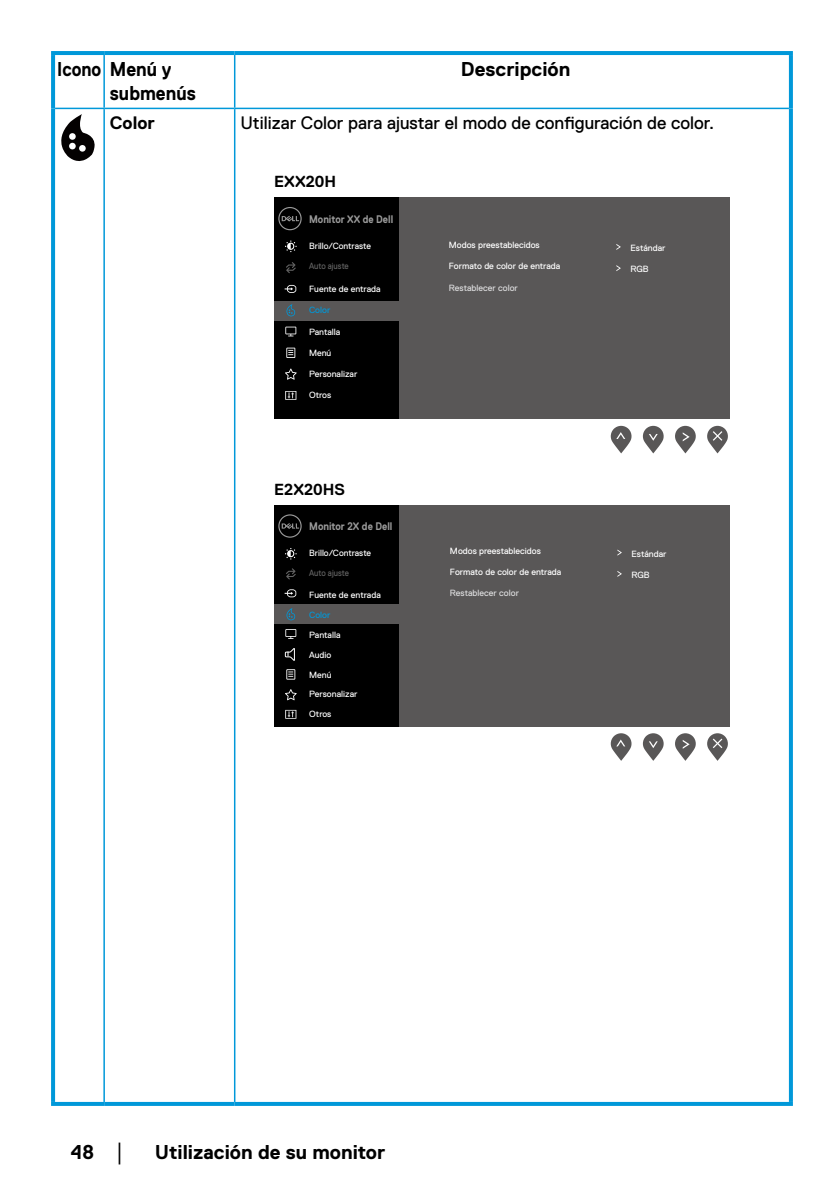
<style>
.page{position:relative;width:840px;height:1191px;background:#fff}
.page>*{position:absolute;margin:0;border:0;box-sizing:border-box;transform-origin:0 0}
.t1{font:700 20px "Dell Replica";color:#000}
.t2{font:700 20px/24px "Dell Replica";color:#000;scale:.87 1}
.t3{font:18px "Dell Replica";color:#000}
.t4{font:700 18px "Dell Replica";color:#000}
.t5{font:700 16px "Dell Replica";color:#000}
.t6{font:700 11px "Dell Replica";color:#9b9b9b;scale:.88 1}
.t7{font:9px "Dell Replica";color:#fff}
.t8{font:9px "Dell Replica";color:#dcdcdd}
.t9{font:9px "Dell Replica";color:#636363;scale:.9 1}
.t10{font:9px "Dell Replica";color:#0098d9}
.s1{font-family:"Arial";font-weight:400;font-size:18px}
</style>
<div class="page">
<svg style="left:675px;top:426px;width:20px;height:27px"></svg>
<svg style="left:707px;top:426px;width:20px;height:27px"></svg>
<svg style="left:642px;top:426px;width:21px;height:27px"></svg>
<svg style="left:610px;top:426px;width:21px;height:27px"></svg>
<div style="left:274px;top:198px;width:455px;height:221px;background:#595757"></div>
<div style="left:274px;top:198px;width:125px;height:221px;background:#000"></div>
<div style="left:274px;top:301px;width:125px;height:20px;background:#595757"></div>
<svg style="left:278px;top:207px;width:23px;height:23px"></svg>
<svg style="left:285px;top:240px;width:11px;height:12px"></svg>
<svg style="left:286px;top:262px;width:9px;height:11px"></svg>
<svg style="left:286px;top:304px;width:9px;height:12px"></svg>
<svg style="left:285px;top:327px;width:11px;height:9px"></svg>
<svg style="left:286px;top:348px;width:9px;height:10px"></svg>
<svg style="left:285px;top:368px;width:11px;height:12px"></svg>
<svg style="left:285px;top:391px;width:11px;height:9px"></svg>
<svg style="left:284px;top:285px;width:12px;height:8px"></svg>
<svg style="left:616px;top:244px;width:4px;height:6px"></svg>
<svg style="left:616px;top:265px;width:4px;height:6px"></svg>
<svg style="left:675px;top:733px;width:20px;height:28px"></svg>
<svg style="left:707px;top:733px;width:20px;height:28px"></svg>
<svg style="left:642px;top:733px;width:21px;height:28px"></svg>
<svg style="left:610px;top:733px;width:21px;height:28px"></svg>
<div style="left:274px;top:505px;width:455px;height:221px;background:#595757"></div>
<div style="left:274px;top:505px;width:125px;height:221px;background:#000"></div>
<div style="left:274px;top:604px;width:125px;height:19px;background:#595757"></div>
<svg style="left:278px;top:514px;width:23px;height:24px"></svg>
<svg style="left:285px;top:548px;width:11px;height:11px"></svg>
<svg style="left:286px;top:568px;width:9px;height:11px"></svg>
<svg style="left:286px;top:608px;width:9px;height:12px"></svg>
<svg style="left:285px;top:629px;width:11px;height:10px"></svg>
<svg style="left:286px;top:669px;width:9px;height:10px"></svg>
<svg style="left:285px;top:689px;width:11px;height:11px"></svg>
<svg style="left:285px;top:710px;width:11px;height:8px"></svg>
<svg style="left:284px;top:589px;width:12px;height:8px"></svg>
<svg style="left:284px;top:648px;width:11px;height:13px"></svg>
<svg style="left:617px;top:549px;width:4px;height:6px"></svg>
<svg style="left:617px;top:571px;width:4px;height:6px"></svg>
<hr style="left:51px;top:51px;width:53px;height:4px;background:#0098d9">
<svg style="left:51px;top:55px;width:4px;height:53px"></svg>
<hr style="left:104px;top:51px;width:130px;height:4px;background:#0098d9">
<hr style="left:234px;top:51px;width:558px;height:4px;background:#0098d9">
<svg style="left:788px;top:55px;width:4px;height:53px"></svg>
<hr style="left:103px;top:55px;width:2px;height:53px;background:#0098d9">
<hr style="left:234px;top:55px;width:1px;height:53px;background:#0098d9">
<hr style="left:55px;top:108px;width:49px;height:1px;background:#0098d9">
<hr style="left:104px;top:108px;width:130px;height:1px;background:#0098d9">
<hr style="left:234px;top:108px;width:554px;height:1px;background:#0098d9">
<svg style="left:51px;top:108px;width:4px;height:994px;background:#0499d9"></svg>
<svg style="left:788px;top:108px;width:4px;height:994px;background:#3aafe1"></svg>
<svg style="left:51px;top:1102px;width:53px;height:4px"></svg>
<svg style="left:104px;top:1102px;width:130px;height:4px"></svg>
<svg style="left:234px;top:1102px;width:558px;height:4px;background:#0499d9"></svg>
<hr style="left:103px;top:109px;width:2px;height:993px;background:#0098d9">
<hr style="left:234px;top:109px;width:1px;height:993px;background:#0098d9">
<svg style="left:61px;top:114px;width:34px;height:47px"></svg>
<h1 class="t2" style="left:110px;top:57px;width:100px;text-indent:-53px">Icono Menú y submenús</h1>
<h1 class="t1" style="left:460px;top:58px;width:111px">Descripción</h1>
<h2 class="t4" style="left:110px;top:113px;width:46px">Color</h2>
<h2 class="t3" style="left:240px;top:113px;width:475px">Utilizar Color para ajustar el modo de configuración de color.</h2>
<h3 class="t5" style="left:274px;top:173px;width:63px">EXX20H</h3>
<p class="t6" style="left:309px;top:213px;width:97px">Monitor XX de Dell</p>
<p class="t7" style="left:309px;top:240px;width:63px">Brillo/Contraste</p>
<p class="t9" style="left:309px;top:261px;width:46px">Auto ajuste</p>
<p class="t7" style="left:309px;top:284px;width:73px">Fuente de entrada</p>
<p class="t10" style="left:309px;top:305px;width:23px">Color</p>
<p class="t7" style="left:309px;top:326px;width:33px">Pantalla</p>
<p class="t7" style="left:309px;top:348px;width:24px">Menú</p>
<p class="t7" style="left:309px;top:369px;width:50px">Personalizar</p>
<p class="t7" style="left:309px;top:390px;width:24px">Otros</p>
<h3 class="t5" style="left:274px;top:481px;width:72px">E2X20HS</h3>
<p class="t6" style="left:309px;top:520px;width:96px">Monitor 2X de Dell</p>
<p class="t7" style="left:309px;top:547px;width:63px">Brillo/Contraste</p>
<p class="t9" style="left:309px;top:568px;width:46px">Auto ajuste</p>
<p class="t7" style="left:309px;top:590px;width:73px">Fuente de entrada</p>
<p class="t10" style="left:309px;top:610px;width:23px">Color</p>
<p class="t7" style="left:309px;top:629px;width:33px">Pantalla</p>
<p class="t7" style="left:309px;top:649px;width:24px">Audio</p>
<p class="t7" style="left:309px;top:669px;width:24px">Menú</p>
<p class="t7" style="left:309px;top:689px;width:50px">Personalizar</p>
<p class="t7" style="left:309px;top:709px;width:24px">Otros</p>
<p class="t7" style="left:448px;top:240px;width:92px">Modos preestablecidos</p>
<p class="t7" style="left:448px;top:261px;width:113px">Formato de color de entrada</p>
<p class="t8" style="left:448px;top:283px;width:70px">Restablecer color</p>
<p class="t7" style="left:449px;top:546px;width:92px">Modos preestablecidos</p>
<p class="t7" style="left:449px;top:567px;width:113px">Formato de color de entrada</p>
<p class="t8" style="left:449px;top:588px;width:70px">Restablecer color</p>
<p class="t7" style="left:630px;top:243px;width:37px">Estándar</p>
<p class="t7" style="left:630px;top:264px;width:20px">RGB</p>
<p class="t7" style="left:631px;top:548px;width:37px">Estándar</p>
<p class="t7" style="left:631px;top:570px;width:20px">RGB</p>
<h1 class="t1" style="left:71px;top:1141px;width:57px">48 <span class="s1">│</span></h1>
<h1 class="t1" style="left:155px;top:1141px;width:232px">Utilización de su monitor</h1>
</div>
